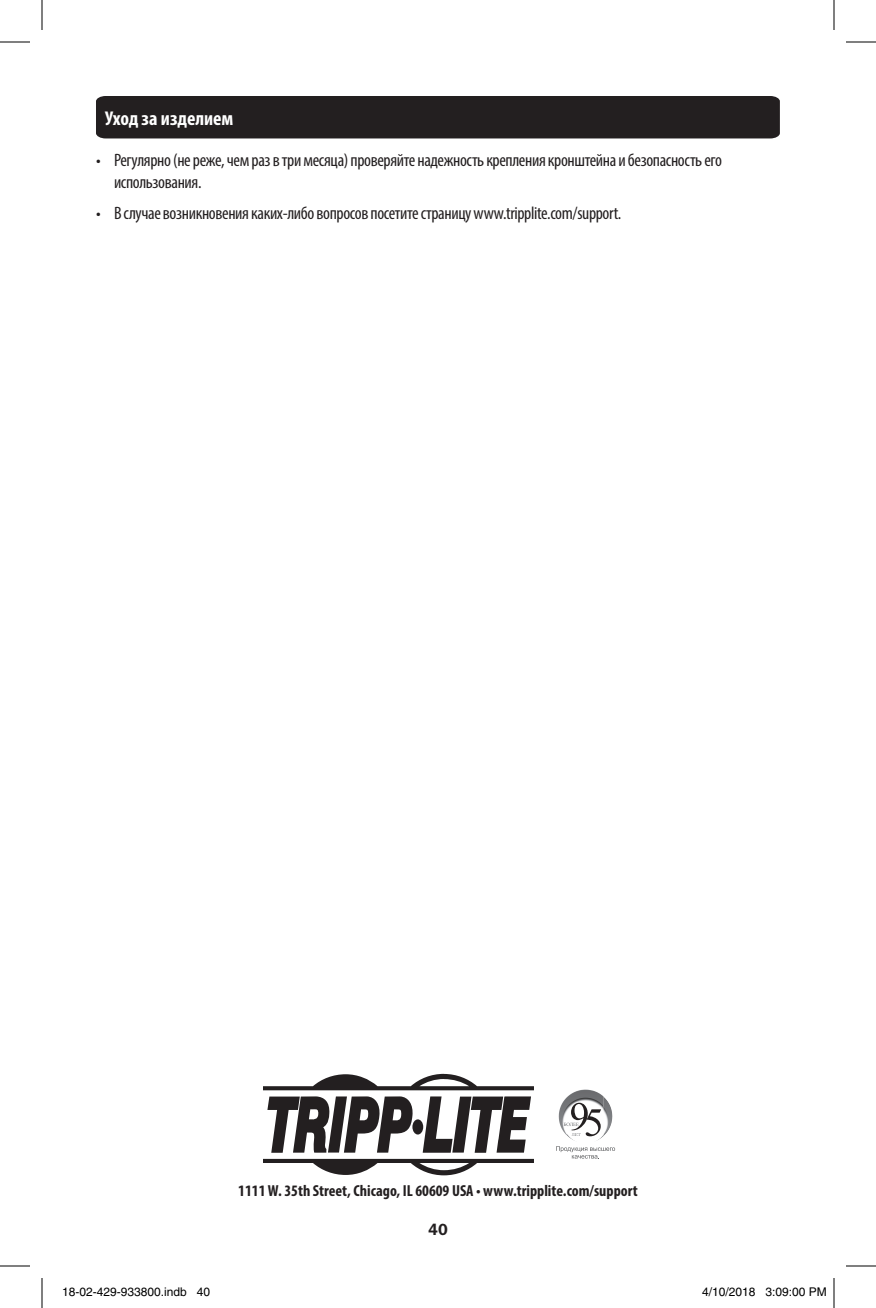
<style>
.page{position:relative;width:876px;height:1308px;background:#fff}
.page>*{position:absolute;margin:0;border:0;box-sizing:border-box;transform-origin:0 0}
.t1{font:700 condensed 20px "Myriad Pro";color:#fff}
.t2{font:condensed 18px/21.6px "Myriad Pro";letter-spacing:-.02em;color:#231f20}
.t3{font:700 condensed 16px "Myriad Pro";color:#231f20}
.t4{font:600 16px "Franklin Gothic IT Cby BT";color:#231f20}
.t5{font:12px "Helvetica";color:#000}
</style>
<div class="page">
<div style="left:96px;top:96px;width:684px;height:42px;background:#231f20"></div>
<div style="left:412px;top:1119px;width:11px;height:16px;background:#231f20;border-radius:50%"></div>
<svg style="left:267px;top:1096px;width:147px;height:57px"></svg>
<svg style="left:423px;top:1096px;width:108px;height:57px"></svg>
<svg style="left:263px;top:1074px;width:271px;height:16px"></svg>
<svg style="left:263px;top:1159px;width:271px;height:16px"></svg>
<img style="left:562px;top:1090px;width:22px;height:13px">
<img style="left:603px;top:1101px;width:9px;height:35px">
<img style="left:566px;top:1134px;width:32px;height:7px">
<svg style="left:571px;top:1103px;width:30px;height:33px"></svg>
<svg style="left:556px;top:1146px;width:59px;height:13px"></svg>
<hr style="left:0;top:42px;width:30px;height:1px;background:#000">
<hr style="left:846px;top:42px;width:30px;height:1px;background:#000">
<hr style="left:0;top:1266px;width:30px;height:1px;background:#000">
<hr style="left:846px;top:1266px;width:30px;height:1px;background:#000">
<hr style="left:42px;top:0;width:1px;height:30px;background:#000">
<hr style="left:42px;top:1278px;width:1px;height:30px;background:#000">
<hr style="left:834px;top:0;width:1px;height:30px;background:#000">
<hr style="left:834px;top:1278px;width:1px;height:30px;background:#000">
<div style="left:147px;top:1287px;width:7px;height:10px;border:1px solid #fff;border-radius:50%"></div>
<div style="left:155px;top:1288px;width:5px;height:8px;border:1px solid #fff;border-radius:50%"></div>
<div style="left:154px;top:1287px;width:7px;height:10px;border:1px solid #fff;border-radius:50%"></div>
<div style="left:203px;top:1287px;width:7px;height:10px;border:1px solid #fff;border-radius:50%"></div>
<div style="left:793px;top:1288px;width:5px;height:8px;border:1px solid #fff;border-radius:50%"></div>
<div style="left:792px;top:1287px;width:7px;height:10px;border:1px solid #fff;border-radius:50%"></div>
<div style="left:799px;top:1287px;width:6px;height:10px;border:1px solid #fff;border-radius:50%"></div>
<svg style="left:800px;top:1287px;width:5px;height:10px"></svg>
<p class="t1" style="left:105px;top:106px;width:130px">Уход за изделием</p>
<p class="t2" style="left:114px;top:149px;width:609px;text-indent:-18px">• Регулярно (не реже, чем раз в три месяца) проверяйте надежность крепления кронштейна и безопасность его использования.</p>
<p class="t2" style="left:96px;top:202px;width:527px">• В случае возникновения каких-либо вопросов посетите страницу www.tripplite.com/support.</p>
<p class="t3" style="left:238px;top:1181px;width:401px">1111 W. 35th Street, Chicago, IL 60609 USA • www.tripplite.com/support</p>
<p class="t4" style="left:428px;top:1219px;width:21px">40</p>
<p class="t5" style="left:62px;top:1285px;width:150px">18-02-429-933800.indb 40</p>
<p class="t5" style="left:702px;top:1285px;width:126px">4/10/2018 3:09:00 PM</p>
</div>
